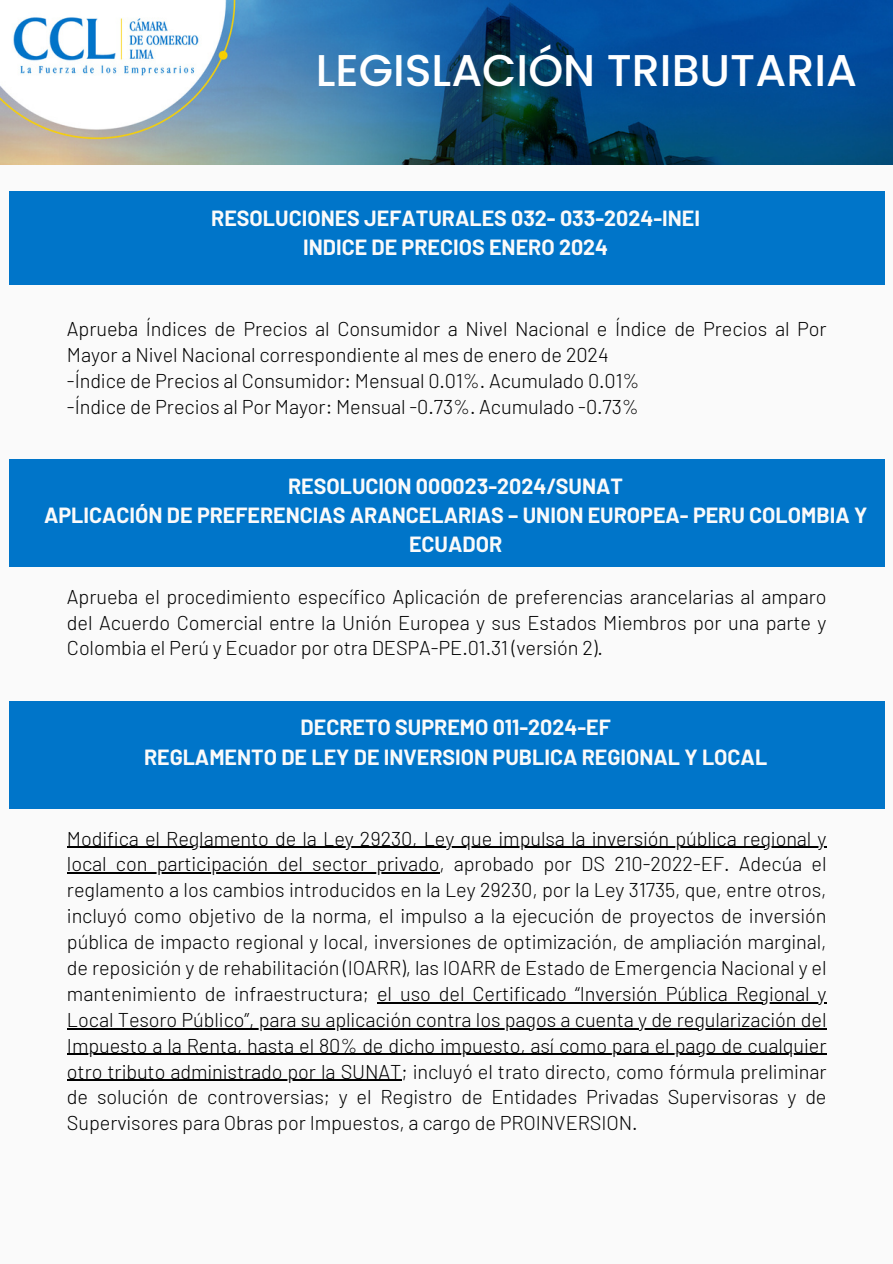
<style>
.page{position:relative;width:893px;height:1264px;background:#fff}
.page>*{position:absolute;margin:0;border:0;box-sizing:border-box;transform-origin:0 0}
.t1{font:500 44.4px "Poppins";color:#fff}
.t2{font:700 21.45px/29.2px "Barlow";color:#fafafa;text-align:center}
.t3{font:300 19.95px/25.8px "Barlow";letter-spacing:-.005em;color:#000;text-align:justify}
</style>
<div class="page">
<div style="left:0;top:0;width:892px;height:1263px;background:#fafafa"></div>
<div style="left:9px;top:192px;width:875px;height:93px;background:#0075c9"></div>
<img style="left:0;top:0;width:892px;height:164px">
<div style="left:9px;top:459px;width:875px;height:107px;background:#0075c9"></div>
<div style="left:9px;top:701px;width:875px;height:107px;background:#0075c9"></div>
<hr style="left:67px;top:846px;width:759px;height:1px;background:#000">
<hr style="left:67px;top:872px;width:372px;height:1px;background:#000">
<hr style="left:377px;top:1002px;width:449px;height:1px;background:#000">
<hr style="left:67px;top:1027px;width:759px;height:2px;background:#000">
<hr style="left:67px;top:1053px;width:759px;height:1px;background:#000">
<hr style="left:67px;top:1079px;width:334px;height:1px;background:#000">
<p class="t1" style="left:315px;top:40px;width:543px">LEGISLACIÓN TRIBUTARIA</p>
<p class="t2" style="left:211px;top:202px;width:490px">RESOLUCIONES JEFATURALES 032- 033-2024-INEI<br>INDICE DE PRECIOS ENERO 2024</p>
<h1 class="t3" style="left:67px;top:315px;width:761px">Aprueba Índices de Precios al Consumidor a Nivel Nacional e Índice de Precios al Por<br>Mayor a Nivel Nacional correspondiente al mes de enero de 2024</h1>
<h2 class="t3" style="left:67px;top:367px;width:574px">-Índice de Precios al Consumidor: Mensual 0.01%. Acumulado 0.01%</h2>
<p class="t3" style="left:67px;top:393px;width:573px">-Índice de Precios al Por Mayor: Mensual -0.73%. Acumulado -0.73%</p>
<p class="t2" style="left:44px;top:470px;width:824px">RESOLUCION 000023-2024/SUNAT<br>APLICACIÓN DE PREFERENCIAS ARANCELARIAS – UNION EUROPEA- PERU COLOMBIA Y<br>ECUADOR</p>
<h2 class="t3" style="left:67px;top:583px;width:761px">Aprueba el procedimiento específico Aplicación de preferencias arancelarias al amparo del Acuerdo Comercial entre la Unión Europea y sus Estados Miembros por una parte y Colombia el Perú y Ecuador por otra DESPA-PE.01.31 (versión 2).</h2>
<p class="t2" style="left:144px;top:712px;width:624px">DECRETO SUPREMO 011-2024-EF<br>REGLAMENTO DE LEY DE INVERSION PUBLICA REGIONAL Y LOCAL</p>
<h2 class="t3" style="left:67px;top:824px;width:761px">Modifica el Reglamento de la Ley 29230, Ley que impulsa la inversión pública regional y</h2>
<p class="t3" style="left:67px;top:850px;width:761px">local con participación del sector privado, aprobado por DS 210-2022-EF. Adecúa el reglamento a los cambios introducidos en la Ley 29230, por la Ley 31735, que, entre otros, incluyó como objetivo de la norma, el impulso a la ejecución de proyectos de inversión pública de impacto regional y local, inversiones de optimización, de ampliación marginal, de reposición y de rehabilitación (IOARR), las IOARR de Estado de Emergencia Nacional y el mantenimiento de infraestructura; el uso del Certificado “Inversión Pública Regional y Local Tesoro Público”, para su aplicación contra los pagos a cuenta y de regularización del Impuesto a la Renta, hasta el 80% de dicho impuesto, así como para el pago de cualquier otro tributo administrado por la SUNAT; incluyó el trato directo, como fórmula preliminar de solución de controversias; y el Registro de Entidades Privadas Supervisoras y de Supervisores para Obras por Impuestos, a cargo de PROINVERSION.</p>
</div>
